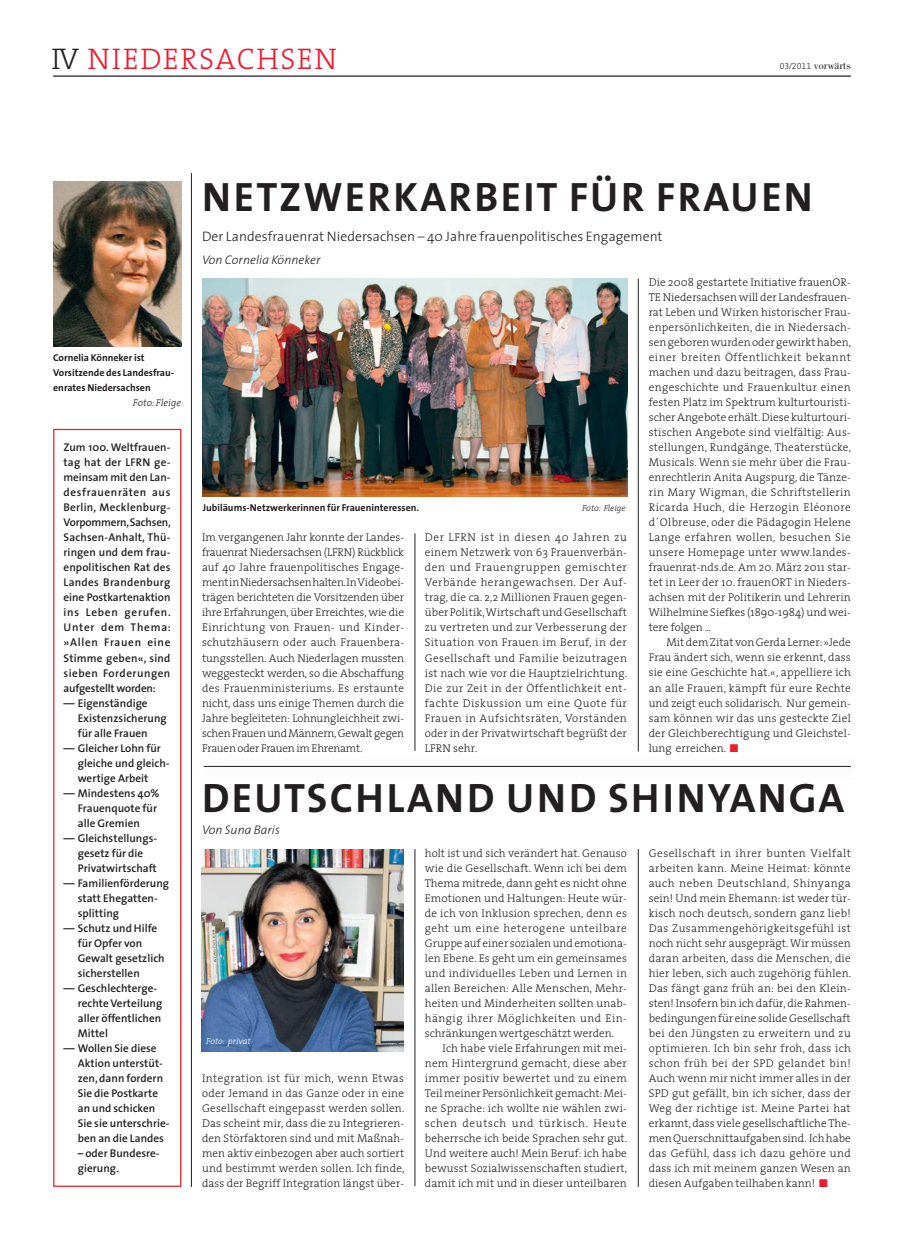
<style>
.page{position:relative;width:904px;height:1241px;background:#fff}
.page>*{position:absolute;margin:0;border:0;box-sizing:border-box;transform-origin:0 0}
.t1{font:41.25px "The Sans Bold Caps";letter-spacing:.055em;color:#231f20}
.t2{font:30px "The Serif Light Caps";letter-spacing:.05em;color:#ed1b2e}
.t3{font:300 13.75px "The Sans";letter-spacing:.005em;color:#231f20}
.t4{font:italic 300 12.5px "The Sans";letter-spacing:.005em;color:#231f20}
.t5{font:300 11.25px/15px "The Serif";letter-spacing:.01em;color:#231f20;text-align:justify}
.t6{font:600 11.25px/15px "The Sans";letter-spacing:.005em;color:#231f20}
.t7{font:11.25px "Bodoni";color:#231f20}
.t8{font:700 10px/15px "The Sans";color:#231f20}
.t9{font:italic 300 10px "The Serif";color:#231f20}
.t10{font:italic 300 8.75px "The Serif";color:#231f20}
.t11{font:italic 300 8.75px "The Serif";color:#fff}
.s1{color:#231f20}
.s2{font-family:"The Serif Light Expert";font-size:8.75px}
.s3{color:#ed1b2e}
</style>
<div class="page">
<div style="left:53px;top:429px;width:128px;height:757px;border:1px solid #ea1d25"></div>
<hr style="left:53px;top:75px;width:797px;height:2px;background:#231f20">
<hr style="left:191px;top:173px;width:1px;height:1013px;background:#231f20">
<hr style="left:415px;top:533px;width:1px;height:217px;background:#231f20">
<hr style="left:415px;top:849px;width:1px;height:336px;background:#231f20">
<hr style="left:638px;top:279px;width:1px;height:472px;background:#231f20">
<hr style="left:638px;top:849px;width:1px;height:337px;background:#231f20">
<img style="left:203px;top:765px;width:648px;height:2px">
<hr style="left:204px;top:766px;width:646px;height:1px;background:#231f20">
<img style="left:202px;top:279px;width:425px;height:217px">
<img style="left:53px;top:181px;width:128px;height:165px">
<img style="left:201px;top:849px;width:203px;height:202px">
<h2 class="t2" style="left:51px;top:41px;width:287px"><span class="s1">IV</span> NIEDERSACHSEN</h2>
<p class="t7" style="left:779px;top:61px;width:72px"><span class="s2">03/2011</span> vorwärts</p>
<p class="t8" style="left:53px;top:350px;width:123px">Cornelia Könneker ist<br>Vorsitzende des Landesfrau&shy;enrates Niedersachsen</p>
<p class="t9" style="left:133px;top:398px;width:50px">Foto: Fleige</p>
<p class="t6" style="left:64px;top:441px;width:109px;text-align:justify">Zum 100. Weltfrauen&shy;tag hat der LFRN ge&shy;meinsam mit den Lan&shy;desfrauenräten aus Berlin, Mecklenburg-Vorpommern, Sachsen, Sachsen-Anhalt, Thü&shy;ringen und dem frau&shy;enpolitischen Rat des Landes Brandenburg eine Postkartenaktion ins Leben gerufen.<br>Unter dem Thema: »Allen Frauen eine Stimme geben«, sind sieben Forderungen aufgestellt worden:</p>
<p class="t6" style="left:78px;top:696px;width:91px;text-indent:-14px">— Eigenständige<br>Existenzsicherung für alle Frauen</p>
<p class="t6" style="left:78px;top:741px;width:93px;text-indent:-14px">— Gleicher Lohn für gleiche und gleich&shy;wertige Arbeit</p>
<p class="t6" style="left:78px;top:786px;width:83px;text-indent:-14px">— Mindestens 40%<br>Frauenquote für alle Gremien</p>
<p class="t6" style="left:78px;top:831px;width:81px;text-indent:-14px">— Gleichstellungs&shy;gesetz für die<br>Privatwirtschaft</p>
<p class="t6" style="left:78px;top:876px;width:93px;text-indent:-14px">— Familienförderung statt Ehegatten&shy;splitting</p>
<p class="t6" style="left:78px;top:921px;width:88px;text-indent:-14px">— Schutz und Hilfe für Opfer von<br>Gewalt gesetzlich sicherstellen</p>
<p class="t6" style="left:78px;top:981px;width:86px;text-indent:-14px">— Geschlechterge&shy;rechte Verteilung aller öffentlichen<br>Mittel</p>
<p class="t6" style="left:78px;top:1041px;width:93px;text-indent:-14px">— Wollen Sie diese<br>Aktion unterstüt&shy;zen, dann fordern<br>Sie die Postkarte an und schicken<br>Sie sie unterschrie&shy;ben an die Landes</p>
<p class="t6" style="left:78px;top:1146px;width:83px">– oder Bundesre&shy;gierung.</p>
<h1 class="t1" style="left:202px;top:173px;width:612px">NETZWERKARBEIT FÜR FRAUEN</h1>
<p class="t3" style="left:202px;top:231px;width:462px">Der Landesfrauenrat Niedersachsen – 40 Jahre frauenpolitisches Engagement</p>
<p class="t4" style="left:202px;top:254px;width:120px">Von Cornelia Könneker</p>
<p class="t8" style="left:203px;top:500px;width:218px">Jubiläums-Netzwerkerinnen für Fraueninteressen.</p>
<p class="t10" style="left:582px;top:504px;width:45px">Foto: Fleige</p>
<p class="t5" style="left:202px;top:530px;width:204px">Im vergangenen Jahr konnte der Landes&shy;frauenrat Niedersachsen (LFRN) Rückblick auf 40 Jahre frauenpolitisches Engage&shy;ment in Niedersachsen halten. In Videobei&shy;trägen berichteten die Vorsitzenden über ihre Erfahrungen, über Erreichtes, wie die Einrichtung von Frauen- und Kinder&shy;schutzhäusern oder auch Frauenbera&shy;tungsstellen. Auch Niederlagen mussten weggesteckt werden, so die Abschaffung des Frauenministeriums. Es erstaunte nicht, dass uns einige Themen durch die Jahre begleiteten: Lohnungleichheit zwi&shy;schen Frauen und Männern, Gewalt gegen Frauen oder Frauen im Ehrenamt.</p>
<p class="t5" style="left:425px;top:530px;width:204px">Der LFRN ist in diesen 40 Jahren zu einem Netzwerk von 63 Frauenverbän&shy;den und Frauengruppen gemischter Verbände herangewachsen. Der Auf&shy;trag, die ca. 2,2 Millionen Frauen gegen&shy;über Politik, Wirtschaft und Gesellschaft zu vertreten und zur Verbesserung der Situation von Frauen im Beruf, in der Gesellschaft und Familie beizutragen ist nach wie vor die Hauptzielrichtung.<br>Die zur Zeit in der Öffentlichkeit ent&shy;fachte Diskussion um eine Quote für Frauen in Aufsichtsräten, Vorständen oder in der Privatwirtschaft begrüßt der LFRN sehr.</p>
<p class="t5" style="left:648px;top:275px;width:204px">Die 2008 gestartete Initiative frauenOR-TE Niedersachsen will der Landesfrauen&shy;rat Leben und Wirken historischer Frau&shy;enpersönlichkeiten, die in Niedersach&shy;sen geboren wurden oder gewirkt haben, einer breiten Öffentlichkeit bekannt machen und dazu beitragen, dass Frau&shy;engeschichte und Frauenkultur einen festen Platz im Spektrum kulturtouristi&shy;scher Angebote erhält. Diese kulturtouri&shy;stischen Angebote sind vielfältig: Aus&shy;stellungen, Rundgänge, Theaterstücke, Musicals. Wenn sie mehr über die Frau&shy;enrechtlerin Anita Augspurg, die Tänze&shy;rin Mary Wigman, die Schriftstellerin Ricarda Huch, die Herzogin Eléonore d´Olbreuse, oder die Pädagogin Helene Lange erfahren wollen, besuchen Sie unsere Homepage unter www.landes&shy;frauenrat-nds.de. Am 20. März 2011 star&shy;tet in Leer der 10. frauenORT in Nieders&shy;achsen mit der Politikerin und Lehrerin Wilhelmine Siefkes (1890-1984) und wei&shy;tere folgen ...</p>
<p class="t5" style="left:648px;top:635px;width:203px;text-indent:18px">Mit dem Zitat von Gerda Lerner: »Jede Frau ändert sich, wenn sie erkennt, dass sie eine Geschichte hat.«, appelliere ich an alle Frauen, kämpft für eure Rechte und zeigt euch solidarisch. Nur gemein&shy;sam können wir das uns gesteckte Ziel der Gleichberechtigung und Gleichstel&shy;lung erreichen. <span class="s3">■</span></p>
<h1 class="t1" style="left:202px;top:773px;width:644px">DEUTSCHLAND UND SHINYANGA</h1>
<p class="t4" style="left:202px;top:824px;width:79px">Von Suna Baris</p>
<p class="t11" style="left:206px;top:1036px;width:46px">Foto: privat</p>
<p class="t5" style="left:202px;top:1070px;width:204px">Integration ist für mich, wenn Etwas oder Jemand in das Ganze oder in eine Gesellschaft eingepasst werden sollen.<br>Das scheint mir, dass die zu Integrieren&shy;den Störfaktoren sind und mit Maßnah&shy;men aktiv einbezogen aber auch sortiert und bestimmt werden sollen. Ich finde, dass der Begriff Integration längst über-</p>
<p class="t5" style="left:425px;top:845px;width:204px">holt ist und sich verändert hat. Genauso wie die Gesellschaft. Wenn ich bei dem Thema mitrede, dann geht es nicht ohne Emotionen und Haltungen: Heute wür&shy;de ich von Inklusion sprechen, denn es geht um eine heterogene unteilbare Gruppe auf einer sozialen und emotiona&shy;len Ebene. Es geht um ein gemeinsames und individuelles Leben und Lernen in allen Bereichen: Alle Menschen, Mehr&shy;heiten und Minderheiten sollten unab&shy;hängig ihrer Möglichkeiten und Ein&shy;schränkungen wertgeschätzt werden.</p>
<p class="t5" style="left:425px;top:1040px;width:204px;text-indent:18px">Ich habe viele Erfahrungen mit mei&shy;nem Hintergrund gemacht, diese aber immer positiv bewertet und zu einem Teil meiner Persönlichkeit gemacht: Mei&shy;ne Sprache: ich wollte nie wählen zwi&shy;schen deutsch und türkisch. Heute beherrsche ich beide Sprachen sehr gut.<br>Und weitere auch! Mein Beruf: ich habe bewusst Sozialwissenschaften studiert, damit ich mit und in dieser unteilbaren</p>
<p class="t5" style="left:648px;top:845px;width:204px">Gesellschaft in ihrer bunten Vielfalt arbeiten kann. Meine Heimat: könnte auch neben Deutschland, Shinyanga sein! Und mein Ehemann: ist weder tür&shy;kisch noch deutsch, sondern ganz lieb!<br>Das Zusammengehörigkeitsgefühl ist noch nicht sehr ausgeprägt. Wir müssen daran arbeiten, dass die Menschen, die hier leben, sich auch zugehörig fühlen.<br>Das fängt ganz früh an: bei den Klein&shy;sten! Insofern bin ich dafür, die Rahmen&shy;bedingungen für eine solide Gesellschaft bei den Jüngsten zu erweitern und zu optimieren. Ich bin sehr froh, dass ich schon früh bei der SPD gelandet bin!<br>Auch wenn mir nicht immer alles in der SPD gut gefällt, bin ich sicher, dass der Weg der richtige ist. Meine Partei hat erkannt, dass viele gesellschaftliche The&shy;men Querschnittaufgaben sind. Ich habe das Gefühl, dass ich dazu gehöre und dass ich mit meinem ganzen Wesen an diesen Aufgaben teilhaben kann! <span class="s3">■</span></p>
</div>
